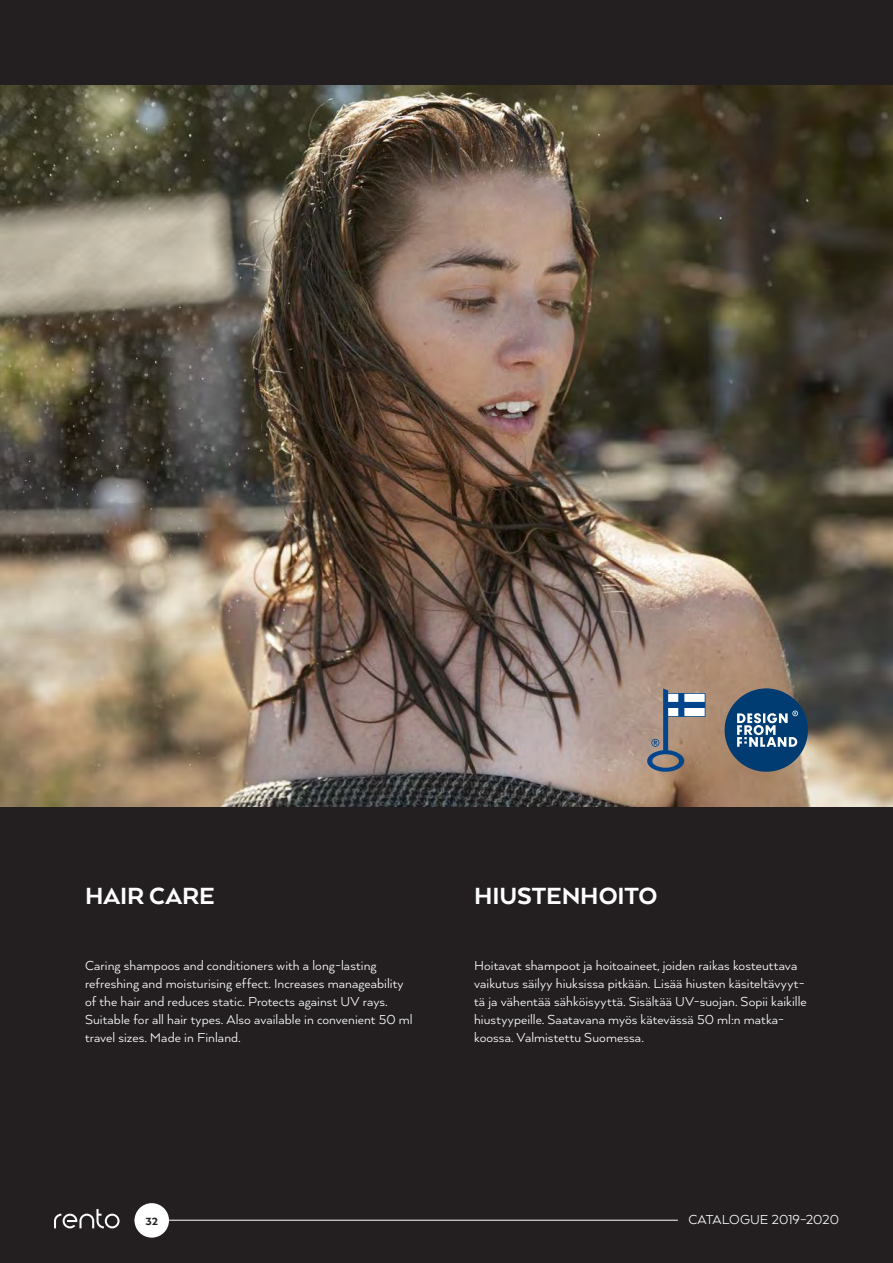
<style>
.page{position:relative;width:893px;height:1263px;background:#231f20}
.page>*{position:absolute;margin:0;border:0;box-sizing:border-box;transform-origin:0 0}
.OTSIKKO{font:800 27px "Arquitecta";letter-spacing:-.005em;color:#fff}
.LEIPIS{font:15px/18px "Arquitecta";letter-spacing:.005em;color:#fff}
.t1{font:800 12px "Arquitecta";color:#231f20}
</style>
<div class="page">
<img style="left:0;top:85px;width:893px;height:721px">
<div style="left:725px;top:688px;width:83px;height:84px;background:#003c72;border-radius:50%"></div>
<svg style="left:737px;top:711px;width:61px;height:36px"></svg>
<svg style="left:647px;top:688px;width:58px;height:84px;background:#918b8b"></svg>
<svg style="left:54px;top:1209px;width:66px;height:19px"></svg>
<hr style="left:135px;top:1220px;width:543px;height:1px;background:#fff">
<div style="left:135px;top:1203px;width:34px;height:34px;background:#fff;border-radius:50%"></div>
<p class="OTSIKKO" style="left:85px;top:879px;width:131px">HAIR CARE</p>
<p class="OTSIKKO" style="left:474px;top:879px;width:185px">HIUSTENHOITO</p>
<p class="LEIPIS" style="left:85px;top:956px;width:329px">Caring shampoos and conditioners with a long-lasting refreshing and moisturising effect. Increases manageability of the hair and reduces static. Protects against UV rays.<br>Suitable for all hair types. Also available in convenient 50 ml travel sizes. Made in Finland.</p>
<p class="LEIPIS" style="left:474px;top:956px;width:334px">Hoitavat shampoot ja hoitoaineet, joiden raikas kosteuttava vaikutus säilyy hiuksissa pitkään. Lisää hiusten käsiteltävyyt&shy;tä ja vähentää sähköisyyttä. Sisältää UV-suojan. Sopii kaikille hiustyypeille. Saatavana myös kätevässä 50 ml:n matka&shy;koossa. Valmistettu Suomessa.</p>
<p class="t1" style="left:145px;top:1214px;width:14px">32</p>
<p class="LEIPIS" style="left:688px;top:1210px;width:152px">CATALOGUE 2019–2020</p>
</div>
